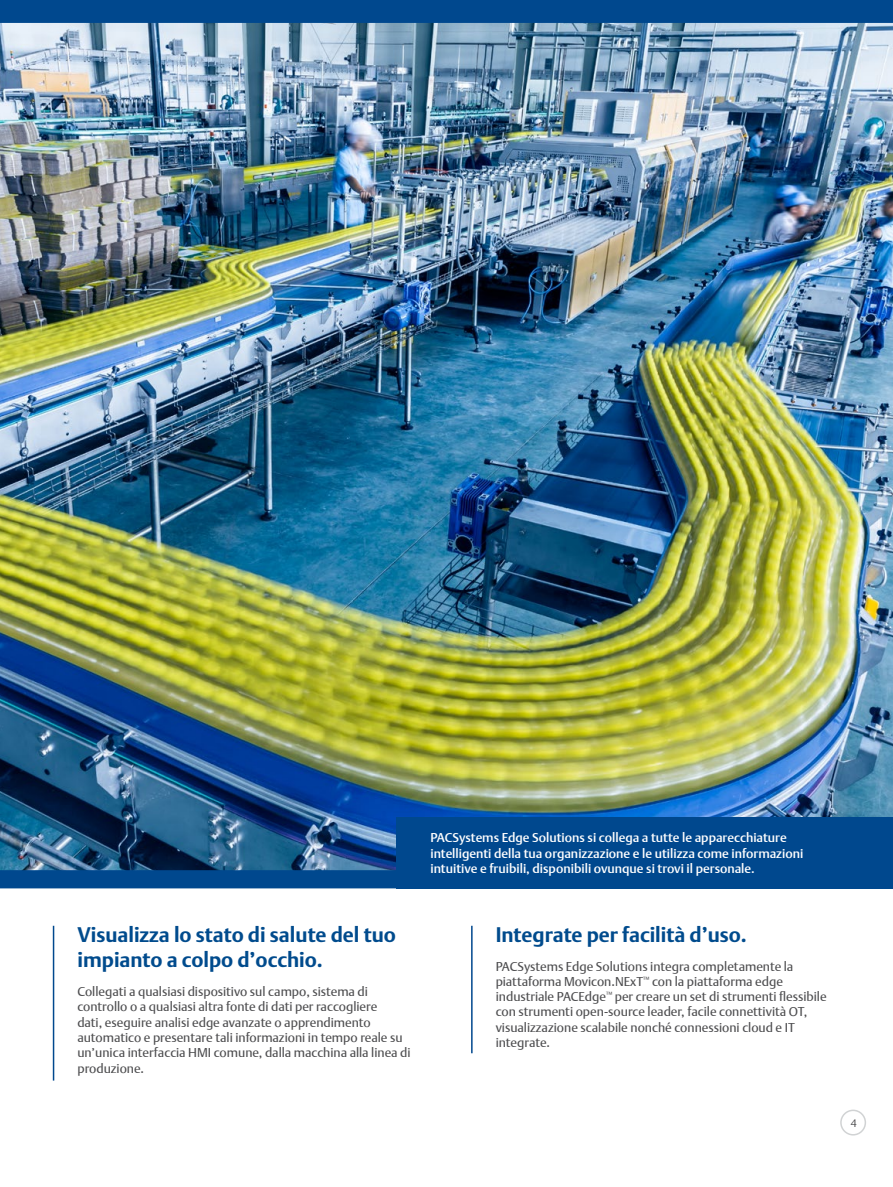
<style>
.page{position:relative;width:893px;height:1187px;background:#fff}
.page>*{position:absolute;margin:0;border:0;box-sizing:border-box;transform-origin:0 0}
.t1{font:700 20.55px/25.7px "DTL Argo T";color:#004b8d}
.BODY{font:12.75px/15.3px "DTL Argo T";color:#4d4d4f}
.t2{font:500 12.75px/15.3px "DTL Argo T";color:#fff}
.t3{font:10.8px "DTL Argo T Light";color:#4d4d4f}
</style>
<div class="page">
<div style="left:840px;top:1109px;width:26px;height:26px;border:2px solid #d1d3d4;border-radius:50%"></div>
<img style="left:0;top:0;width:893px;height:888px">
<hr style="left:53px;top:925px;width:1px;height:155px;background:#00488e">
<hr style="left:471px;top:925px;width:2px;height:128px;background:#00488e">
<div style="left:403px;top:817px;width:490px;height:71px;background:#00488e"></div>
<p class="t1" style="left:77px;top:921px;width:320px">Visualizza lo stato di salute del tuo impianto a colpo d’occhio.</p>
<p class="BODY" style="left:77px;top:983px;width:335px">Collegati a qualsiasi dispositivo sul campo, sistema di controllo o a qualsiasi altra fonte di dati per raccogliere<br>dati, eseguire analisi edge avanzate o apprendimento automatico e presentare tali informazioni in tempo reale su un’unica interfaccia HMI comune, dalla macchina alla linea di produzione.</p>
<p class="t2" style="left:430px;top:830px;width:374px">PACSystems Edge Solutions si collega a tutte le apparecchiature intelligenti della tua organizzazione e le utilizza come informazioni intuitive e fruibili, disponibili ovunque si trovi il personale.</p>
<p class="t1" style="left:496px;top:921px;width:253px">Integrate per facilità d’uso.</p>
<p class="BODY" style="left:496px;top:958px;width:333px">PACSystems Edge Solutions integra completamente la piattaforma Movicon.NExT<sup>™</sup> con la piattaforma edge industriale PACEdge<sup>™</sup> per creare un set di strumenti flessibile con strumenti open-source leader, facile connettività OT, visualizzazione scalabile nonché connessioni cloud e IT integrate.</p>
<p class="t3" style="left:851px;top:1116px;width:8px">4</p>
</div>
